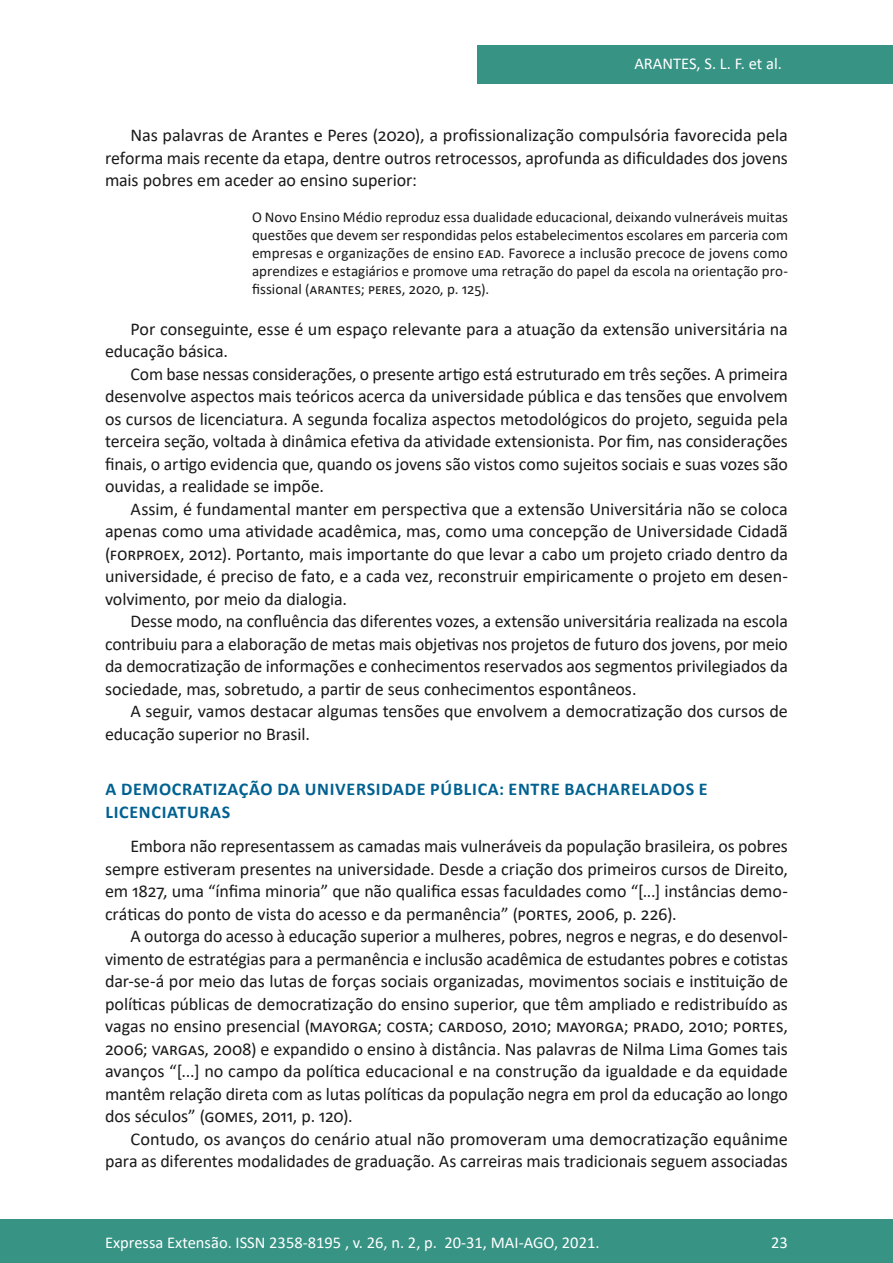
<style>
.page{position:relative;width:893px;height:1263px;background:#fff}
.page>*{position:absolute;margin:0;border:0;box-sizing:border-box;transform-origin:0 0}
.Principal_-_Texto{font:18px/22.5px "Calibri";letter-spacing:-.005em;color:#1a1a1a;text-align:justify}
.Principal_-_Intertít{font:700 18px/22.5px "Calibri";letter-spacing:.04em;color:#006191}
.t1{font:16.5px "Calibri";color:#fff}
.Principal_-_Citação{font:15px/18px "Calibri";letter-spacing:.005em;color:#1a1a1a;text-align:justify}
</style>
<div class="page">
<div style="left:477px;top:45px;width:416px;height:39px;background:#379384"></div>
<div style="left:0;top:1219px;width:893px;height:44px;background:#379384"></div>
<p class="t1" style="left:634px;top:52px;width:149px">ARANTES, S. L. F. et al.</p>
<p class="Principal_-_Texto" style="left:105px;top:123px;width:684px;text-indent:26px">Nas palavras de Arantes e Peres (2020), a profissionalização compulsória favorecida pela reforma mais recente da etapa, dentre outros retrocessos, aprofunda as dificuldades dos jovens mais pobres em aceder ao ensino superior:</p>
<p class="Principal_-_Citação" style="left:252px;top:208px;width:537px">O Novo Ensino Médio reproduz essa dualidade educacional, deixando vulneráveis muitas questões que devem ser respondidas pelos estabelecimentos escolares em parceria com empresas e organizações de ensino EAD. Favorece a inclusão precoce de jovens como aprendizes e estagiários e promove uma retração do papel da escola na orientação pro&shy;fissional (ARANTES; PERES, 2020, p. 125).</p>
<p class="Principal_-_Texto" style="left:105px;top:317px;width:684px;text-indent:26px">Por conseguinte, esse é um espaço relevante para a atuação da extensão universitária na educação básica.</p>
<p class="Principal_-_Texto" style="left:105px;top:362px;width:684px;text-indent:26px">Com base nessas considerações, o presente artigo está estruturado em três seções. A primeira desenvolve aspectos mais teóricos acerca da universidade pública e das tensões que envolvem os cursos de licenciatura. A segunda focaliza aspectos metodológicos do projeto, seguida pela terceira seção, voltada à dinâmica efetiva da atividade extensionista. Por fim, nas considerações finais, o artigo evidencia que, quando os jovens são vistos como sujeitos sociais e suas vozes são ouvidas, a realidade se impõe.</p>
<p class="Principal_-_Texto" style="left:105px;top:497px;width:684px;text-indent:26px">Assim, é fundamental manter em perspectiva que a extensão Universitária não se coloca apenas como uma atividade acadêmica, mas, como uma concepção de Universidade Cidadã (FORPROEX, 2012). Portanto, mais importante do que levar a cabo um projeto criado dentro da universidade, é preciso de fato, e a cada vez, reconstruir empiricamente o projeto em desen&shy;volvimento, por meio da dialogia.</p>
<p class="Principal_-_Texto" style="left:105px;top:609px;width:684px;text-indent:26px">Desse modo, na confluência das diferentes vozes, a extensão universitária realizada na escola contribuiu para a elaboração de metas mais objetivas nos projetos de futuro dos jovens, por meio da democratização de informações e conhecimentos reservados aos segmentos privilegiados da sociedade, mas, sobretudo, a partir de seus conhecimentos espontâneos.</p>
<p class="Principal_-_Texto" style="left:105px;top:699px;width:684px;text-indent:26px">A seguir, vamos destacar algumas tensões que envolvem a democratização dos cursos de educação superior no Brasil.</p>
<p class="Principal_-_Intertít" style="left:105px;top:778px;width:604px">A DEMOCRATIZAÇÃO DA UNIVERSIDADE PÚBLICA: ENTRE BACHARELADOS E<br>LICENCIATURAS</p>
<p class="Principal_-_Texto" style="left:105px;top:834px;width:684px;text-indent:26px">Embora não representassem as camadas mais vulneráveis da população brasileira, os pobres sempre estiveram presentes na universidade. Desde a criação dos primeiros cursos de Direito, em 1827, uma “ínfima minoria” que não qualifica essas faculdades como “[...] instâncias demo&shy;cráticas do ponto de vista do acesso e da permanência” (PORTES, 2006, p. 226).</p>
<p class="Principal_-_Texto" style="left:105px;top:924px;width:684px;text-indent:26px">A outorga do acesso à educação superior a mulheres, pobres, negros e negras, e do desenvol&shy;vimento de estratégias para a permanência e inclusão acadêmica de estudantes pobres e cotistas dar-se-á por meio das lutas de forças sociais organizadas, movimentos sociais e instituição de políticas públicas de democratização do ensino superior, que têm ampliado e redistribuído as vagas no ensino presencial (MAYORGA; COSTA; CARDOSO, 2010; MAYORGA; PRADO, 2010; PORTES, 2006; VARGAS, 2008) e expandido o ensino à distância. Nas palavras de Nilma Lima Gomes tais avanços “[...] no campo da política educacional e na construção da igualdade e da equidade mantêm relação direta com as lutas políticas da população negra em prol da educação ao longo dos séculos” (GOMES, 2011, p. 120).</p>
<p class="Principal_-_Texto" style="left:105px;top:1127px;width:684px;text-align:right">Contudo, os avanços do cenário atual não promoveram uma democratização equânime para as diferentes modalidades de graduação. As carreiras mais tradicionais seguem associadas</p>
<p class="t1" style="left:105px;top:1230px;width:496px">Expressa Extensão. ISSN 2358-8195 , v. 26, n. 2, p. 20-31, MAI-AGO, 2021.</p>
<p class="t1" style="left:771px;top:1230px;width:18px">23</p>
</div>
